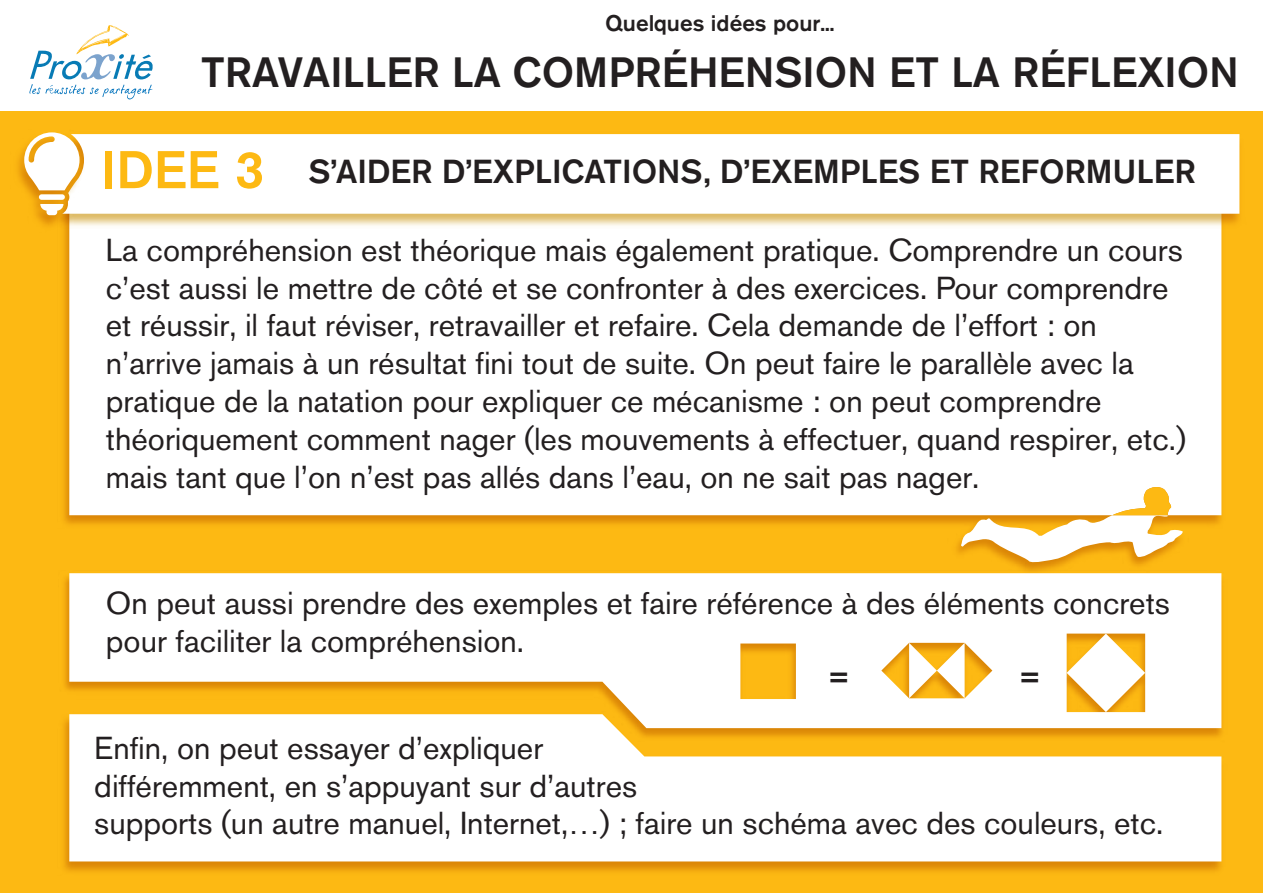
<style>
.page{position:relative;width:1263px;height:893px;background:#fff}
.page>*{position:absolute;margin:0;border:0;box-sizing:border-box;transform-origin:0 0}
.t1{font:500 42px "Akzidenz Grotesk BQ";color:#231f20}
.t2{font:500 33px "Akzidenz Grotesk BQ";color:#231f20}
.t3{font:31.5px/37.8px "Akzidenz Grotesk BQ";color:#231f20}
.t4{font:500 31.5px "Akzidenz Grotesk BQ";color:#231f20}
.t5{font:500 22.5px "Akzidenz Grotesk BQ";color:#231f20}
.s1{font-size:52.5px;color:#fdb913}
</style>
<div class="page">
<div style="left:0;top:111px;width:1263px;height:782px;background:#fdb913"></div>
<img style="left:63px;top:231px;width:1159px;height:339px">
<div style="left:69px;top:231px;width:1152px;height:284px;background:#fff"></div>
<svg style="left:959px;top:485px;width:224px;height:79px"></svg>
<svg style="left:69px;top:573px;width:1152px;height:138px;background:#fdf1d8"></svg>
<img style="left:87px;top:134px;width:1153px;height:97px">
<div style="left:87px;top:134px;width:1152px;height:80px;background:#fff"></div>
<img style="left:18px;top:134px;width:69px;height:98px">
<div style="left:39px;top:194px;width:26px;height:6px;background:#fff;border-radius:3px"></div>
<svg style="left:40px;top:204px;width:23px;height:11px"></svg>
<svg style="left:24px;top:132px;width:56px;height:58px;background:#fae7c1"></svg>
<svg style="left:29px;top:25px;width:124px;height:74px"></svg>
<img style="left:63px;top:711px;width:1159px;height:161px">
<svg style="left:69px;top:714px;width:1152px;height:147px;background:#fdf6e6"></svg>
<p class="t5" style="left:606px;top:9px;width:230px">Quelques idées pour...</p>
<h1 class="t1" style="left:201px;top:46px;width:1039px">TRAVAILLER LA COMPRÉHENSION ET LA RÉFLEXION</h1>
<p class="t2" style="left:101px;top:151px;width:1096px"><span class="s1">IDEE 3</span> S’AIDER D’EXPLICATIONS, D’EXEMPLES ET REFORMULER</p>
<p class="t3" style="left:106px;top:231px;width:1082px">La compréhension est théorique mais également pratique. Comprendre un cours c’est aussi le mettre de côté et se confronter à des exercices. Pour comprendre et réussir, il faut réviser, retravailler et refaire. Cela demande de l’effort : on n’arrive jamais à un résultat fini tout de suite. On peut faire le parallèle avec la pratique de la natation pour expliquer ce mécanisme : on peut comprendre théoriquement comment nager (les mouvements à effectuer, quand respirer, etc.) mais tant que l’on n’est pas allés dans l’eau, on ne sait pas nager.</p>
<p class="t3" style="left:106px;top:584px;width:1065px">On peut aussi prendre des exemples et faire référence à des éléments concrets pour faciliter la compréhension.</p>
<p class="t4" style="left:827px;top:657px;width:24px">=</p>
<p class="t4" style="left:1018px;top:657px;width:24px">=</p>
<p class="t3" style="left:94px;top:729px;width:1070px">Enfin, on peut essayer d’expliquer<br>différemment, en s’appuyant sur d’autres<br>supports (un autre manuel, Internet,…) ; faire un schéma avec des couleurs, etc.</p>
</div>
